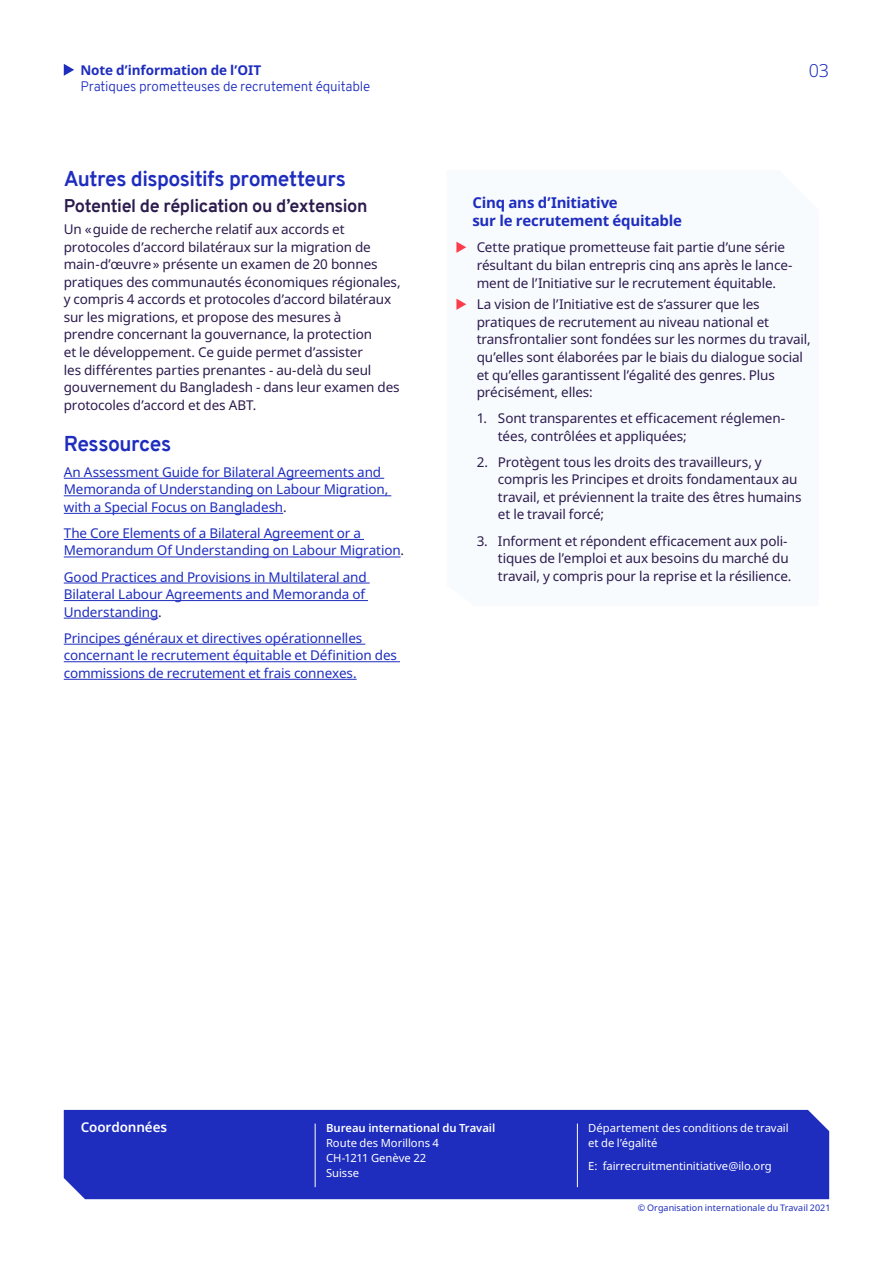
<style>
.page{position:relative;width:893px;height:1263px;background:#fff}
.page>*{position:absolute;margin:0;border:0;box-sizing:border-box;transform-origin:0 0}
.Titre_B{font:700 21px "Overpass";letter-spacing:-.025em;color:#1e2dbe}
.Titre_C{font:700 18px "Overpass";letter-spacing:-.025em;color:#2c1b4d}
.t1{font:300 18px "Noto Sans";color:#1e2dbe}
.box_header{font:700 15px/18px "Noto Sans";letter-spacing:-.015em;color:#1e2dbe}
.Body{font:13.5px/17.5px "Noto Sans";letter-spacing:-.01em;color:#2c1b4d}
.Body-2{font:13.5px/17.5px "Noto Sans";letter-spacing:-.01em;color:#1e2dbe}
.Briefing_A4_-_Subhea{font:300 13.5px "Overpass";letter-spacing:-.01em;color:#1e2dbe}
.Briefing_A4_-_Subhea-2{font:700 13.5px "Noto Sans";letter-spacing:-.01em;color:#1e2dbe}
.Body-3{font:600 13.5px "Noto Sans";letter-spacing:-.01em;color:#fff}
.Briefing_A4_-_contac{font:11.25px/15px "Noto Sans";color:#fff}
.Briefing_A4_-_contac-2{font:600 11.25px "Noto Sans";letter-spacing:-.005em;color:#fff}
.Briefing_A4_-_contac-3{font:9px "Noto Sans";letter-spacing:.005em;color:#1e2dbe}
.s1{color:#2c1b4d}
</style>
<div class="page">
<svg style="left:64px;top:64px;width:10px;height:12px"></svg>
<hr style="left:64px;top:478px;width:320px;height:1px;background:#1e2dbe">
<hr style="left:64px;top:495px;width:327px;height:1px;background:#1e2dbe">
<hr style="left:64px;top:513px;width:219px;height:1px;background:#1e2dbe">
<hr style="left:64px;top:539px;width:300px;height:1px;background:#1e2dbe">
<hr style="left:64px;top:557px;width:337px;height:1px;background:#1e2dbe">
<hr style="left:64px;top:583px;width:306px;height:1px;background:#1e2dbe">
<hr style="left:64px;top:600px;width:304px;height:1px;background:#1e2dbe">
<hr style="left:64px;top:618px;width:94px;height:1px;background:#1e2dbe">
<hr style="left:64px;top:644px;width:301px;height:1px;background:#1e2dbe">
<hr style="left:64px;top:661px;width:336px;height:1px;background:#1e2dbe">
<hr style="left:64px;top:679px;width:293px;height:1px;background:#1e2dbe">
<div style="left:64px;top:1110px;width:765px;height:89px;background:#1e2dbe"></div>
<hr style="left:577px;top:1123px;width:1px;height:64px;background:#fff">
<hr style="left:315px;top:1123px;width:1px;height:64px;background:#fff">
<p class="Briefing_A4_-_Subhea-2" style="left:80px;top:60px;width:183px">Note d’information de l’OIT</p>
<h2 class="t1" style="left:809px;top:57px;width:22px">03</h2>
<p class="Briefing_A4_-_Subhea" style="left:80px;top:77px;width:291px">Pratiques prometteuses de recrutement équitable</p>
<p class="Titre_B" style="left:64px;top:164px;width:284px">Autres dispositifs prometteurs</p>
<p class="Titre_C" style="left:64px;top:193px;width:305px">Potentiel de réplication ou d’extension</p>
<p class="Body" style="left:64px;top:221px;width:338px">Un «guide de recherche relatif aux accords et protocoles d’accord bilatéraux sur la migration de main-d’œuvre» présente un examen de 20 bonnes pratiques des communautés économiques régionales, y compris 4 accords et protocoles d’accord bilatéraux sur les migrations, et propose des mesures à<br>prendre concernant la gouvernance, la protection<br>et le développement. Ce guide permet d’assister<br>les différentes parties prenantes - au-delà du seul gouvernement du Bangladesh - dans leur examen des protocoles d’accord et des ABT.</p>
<p class="Titre_B" style="left:64px;top:428px;width:109px">Ressources</p>
<p class="Body-2" style="left:64px;top:463px;width:326px">An Assessment Guide for Bilateral Agreements and<br>Memoranda of Understanding on Labour Migration, with a Special Focus on Bangladesh<span class="s1">.</span></p>
<p class="Body-2" style="left:64px;top:525px;width:342px">The Core Elements of a Bilateral Agreement or a<br>Memorandum Of Understanding on Labour Migration<span class="s1">.</span></p>
<p class="Body-2" style="left:64px;top:568px;width:304px">Good Practices and Provisions in Multilateral and<br>Bilateral Labour Agreements and Memoranda of<br>Understanding<span class="s1">.</span></p>
<p class="Body-2" style="left:64px;top:629px;width:335px">Principes généraux et directives opérationnelles concernant le recrutement équitable et Définition des commissions de recrutement et frais connexes.</p>
<p class="box_header" style="left:472px;top:194px;width:211px">Cinq ans d’Initiative<br>sur le recrutement équitable</p>
<p class="Body" style="left:477px;top:239px;width:317px">Cette pratique prometteuse fait partie d’une série résultant du bilan entrepris cinq ans après le lance&shy;ment de l’Initiative sur le recrutement équitable.</p>
<p class="Body" style="left:477px;top:296px;width:336px">La vision de l’Initiative est de s’assurer que les pratiques de recrutement au niveau national et transfrontalier sont fondées sur les normes du travail, qu’elles sont élaborées par le biais du dialogue social et qu’elles garantissent l’égalité des genres. Plus précisément, elles:</p>
<p class="Body" style="left:498px;top:410px;width:289px;text-indent:-21px">1. Sont transparentes et efficacement réglemen&shy;tées, contrôlées et appliquées;</p>
<p class="Body" style="left:498px;top:453px;width:305px;text-indent:-21px">2. Protègent tous les droits des travailleurs, y compris les Principes et droits fondamentaux au travail, et préviennent la traite des êtres humains et le travail forcé;</p>
<p class="Body" style="left:498px;top:532px;width:295px;text-indent:-21px">3. Informent et répondent efficacement aux poli&shy;tiques de l’emploi et aux besoins du marché du travail, y compris pour la reprise et la résilience.</p>
<p class="Body-3" style="left:81px;top:1118px;width:88px">Coordonnées</p>
<p class="Briefing_A4_-_contac-2" style="left:326px;top:1119px;width:171px">Bureau international du Travail</p>
<p class="Briefing_A4_-_contac" style="left:326px;top:1135px;width:114px">Route des Morillons 4<br>CH-1211 Genève 22<br>Suisse</p>
<p class="Briefing_A4_-_contac" style="left:588px;top:1120px;width:202px">Département des conditions de travail et de l’égalité</p>
<p class="Briefing_A4_-_contac" style="left:588px;top:1159px;width:185px">E: fairrecruitmentinitiative@ilo.org</p>
<p class="Briefing_A4_-_contac-3" style="left:638px;top:1201px;width:194px">© Organisation internationale du Travail 2021</p>
</div>
